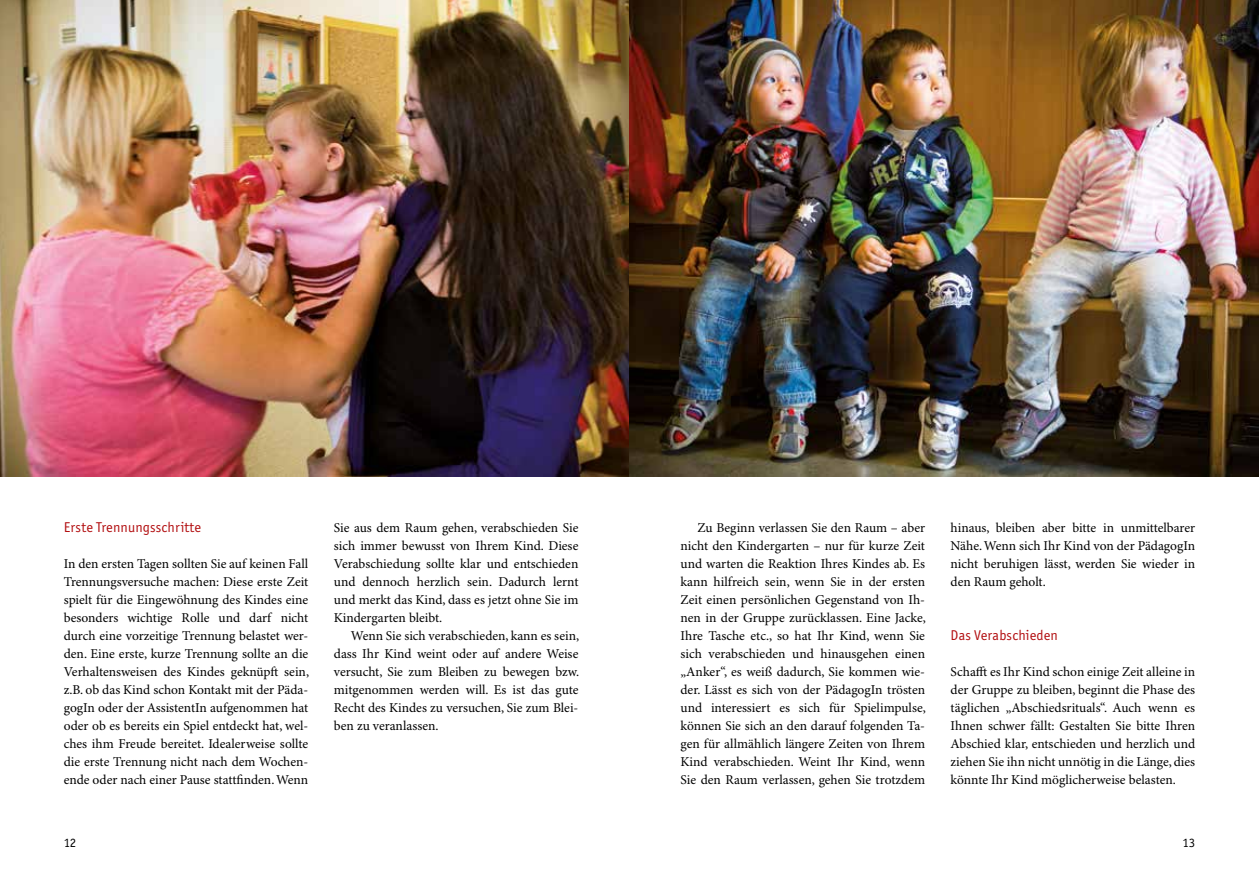
<style>
.page{position:relative;width:1259px;height:893px;background:#fff}
.page>*{position:absolute;margin:0;border:0;box-sizing:border-box;transform-origin:0 0}
.t1{font:14.25px "Officina Sans ITC Std";letter-spacing:.01em;color:#b20e10}
.t2{font:13.5px/18px "Minion Pro";color:#000;text-align:justify}
.t3{font:12.75px "Officina Sans ITC Std";color:#000}
</style>
<div class="page">
<img style="left:0;top:0;width:1259px;height:476px">
<p class="t1" style="left:64px;top:519px;width:139px">Erste Trennungsschritte</p>
<p class="t2" style="left:64px;top:555px;width:247px">In den ersten Tagen sollten Sie auf keinen Fall Trennungsversuche machen: Diese erste Zeit spielt für die Eingewöhnung des Kindes eine besonders wichtige Rolle und darf nicht durch eine vorzeitige Trennung belastet wer&shy;den. Eine erste, kurze Trennung sollte an die Verhaltensweisen des Kindes geknüpft sein, z.B. ob das Kind schon Kontakt mit der Päda&shy;gogIn oder der AssistentIn aufgenommen hat oder ob es bereits ein Spiel entdeckt hat, wel&shy;ches ihm Freude bereitet. Idealerweise sollte die erste Trennung nicht nach dem Wochen&shy;ende oder nach einer Pause stattfinden. Wenn</p>
<p class="t2" style="left:334px;top:519px;width:246px">Sie aus dem Raum gehen, verabschieden Sie sich immer bewusst von Ihrem Kind. Diese Verabschiedung sollte klar und entschieden und dennoch herzlich sein. Dadurch lernt und merkt das Kind, dass es jetzt ohne Sie im Kindergarten bleibt.</p>
<p class="t2" style="left:334px;top:627px;width:247px;text-indent:17px">Wenn Sie sich verabschieden, kann es sein, dass Ihr Kind weint oder auf andere Weise versucht, Sie zum Bleiben zu bewegen bzw. mitgenommen werden will. Es ist das gute Recht des Kindes zu versuchen, Sie zum Blei&shy;ben zu veranlassen.</p>
<p class="t2" style="left:680px;top:519px;width:247px;text-indent:17px">Zu Beginn verlassen Sie den Raum – aber nicht den Kindergarten – nur für kurze Zeit und warten die Reaktion Ihres Kindes ab. Es kann hilfreich sein, wenn Sie in der ersten Zeit einen persönlichen Gegenstand von Ih&shy;nen in der Gruppe zurücklassen. Eine Jacke, Ihre Tasche etc., so hat Ihr Kind, wenn Sie sich verabschieden und hinausgehen einen „Anker“, es weiß dadurch, Sie kommen wie&shy;der. Lässt es sich von der PädagogIn trösten und interessiert es sich für Spielimpulse, können Sie sich an den darauf folgenden Ta&shy;gen für allmählich längere Zeiten von Ihrem Kind verabschieden. Weint Ihr Kind, wenn Sie den Raum verlassen, gehen Sie trotzdem</p>
<p class="t2" style="left:950px;top:519px;width:246px">hinaus, bleiben aber bitte in unmittelbarer Nähe. Wenn sich Ihr Kind von der PädagogIn nicht beruhigen lässt, werden Sie wieder in den Raum geholt.</p>
<p class="t1" style="left:950px;top:627px;width:109px">Das Verabschieden</p>
<p class="t2" style="left:950px;top:663px;width:246px">Schafft es Ihr Kind schon einige Zeit alleine in der Gruppe zu bleiben, beginnt die Phase des täglichen „Abschiedsrituals“. Auch wenn es Ihnen schwer fällt: Gestalten Sie bitte Ihren Abschied klar, entschieden und herzlich und ziehen Sie ihn nicht unnötig in die Länge, dies könnte Ihr Kind möglicherweise belasten.</p>
<p class="t3" style="left:64px;top:835px;width:14px">12</p>
<p class="t3" style="left:1182px;top:835px;width:14px">13</p>
</div>
